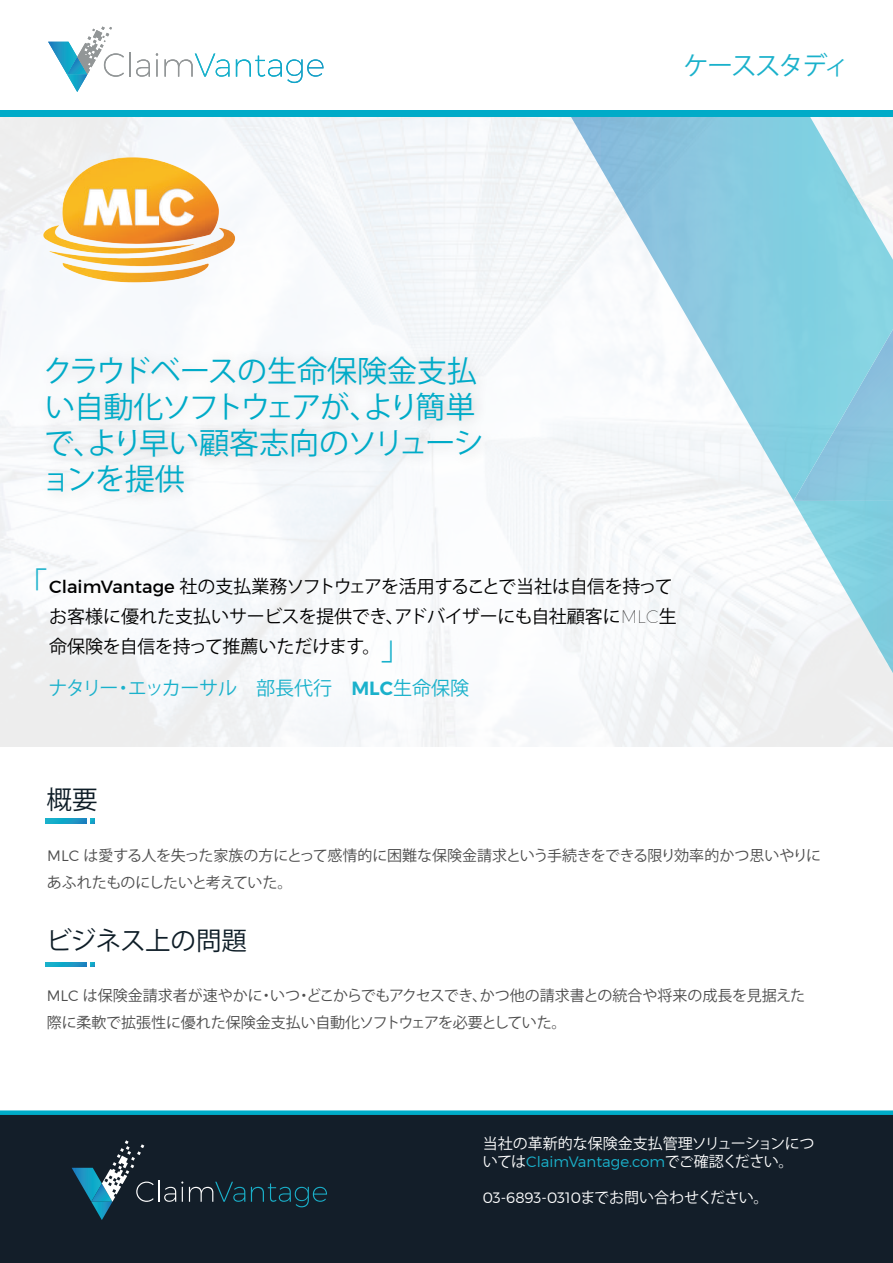
<style>
.page{position:relative;width:893px;height:1263px;background:#fff}
.page>*{position:absolute;margin:0;border:0;box-sizing:border-box;transform-origin:0 0}
.t1{font:30px/36px "Koz Go Pr 6 N";letter-spacing:-.035em;color:#00abc8}
.t2{font:30px "Koz Go Pr 6 N";color:#1ab1cb}
.t3{font:25.5px "Koz Go Pr 6 N";letter-spacing:-.01em;color:#0e1d27}
.t4{font:25.5px "Koz Go Pr 6 N";letter-spacing:-.075em;color:#1ab1cb}
.t5{font:19.05px "Koz Go Pr 6 N";letter-spacing:-.01em;color:#1ab1cb}
.t6{font:18px/30px "Koz Go Pr 6 N";letter-spacing:-.02em;color:#000}
.t7{font:15px/27px "Koz Go Pr 6 N";color:#4d4d4d}
.t8{font:15px/27px "Koz Go Pr 6 N";letter-spacing:-.02em;color:#4d4d4d}
.t9{font:15px "Koz Go Pr 6 N";color:#fff}
.t10{font:300 15px "Montserrat";color:#1ab1cb}
.s1{font-family:"Montserrat"}
.s2{font-family:"Montserrat";font-weight:100}
.s3{font-family:"Montserrat";font-weight:600}
.s4{font-family:"Montserrat";font-weight:300}
.s5{font-family:"Koz Go Pr 6 N";font-weight:400;color:#fff}
</style>
<div class="page">
<div style="left:0;top:117px;width:893px;height:631px;background:linear-gradient(to right,#f6f8fa,#f3f4f5)"></div>
<img style="left:28px;top:338px;width:481px;height:207px">
<img style="left:43px;top:156px;width:192px;height:127px">
<svg style="left:45px;top:962px;width:41px;height:4px"></svg>
<svg style="left:90px;top:962px;width:5px;height:4px"></svg>
<svg style="left:45px;top:819px;width:41px;height:4px"></svg>
<svg style="left:90px;top:819px;width:5px;height:4px"></svg>
<div style="left:0;top:1113px;width:893px;height:150px;background:#131e29"></div>
<svg style="left:189px;top:1182px;width:56px;height:20px"></svg>
<svg style="left:251px;top:1183px;width:76px;height:24px"></svg>
<svg style="left:72px;top:1140px;width:111px;height:80px"></svg>
<div style="left:0;top:1110px;width:893px;height:5px;background:#00abc8"></div>
<svg style="left:793px;top:501px;width:100px;height:207px"></svg>
<svg style="left:571px;top:117px;width:322px;height:384px"></svg>
<div style="left:0;top:111px;width:893px;height:6px;background:#00abc8"></div>
<hr style="left:129px;top:52px;width:2px;height:25px;background:#929697">
<svg style="left:136px;top:59px;width:14px;height:18px"></svg>
<svg style="left:156px;top:53px;width:2px;height:24px"></svg>
<svg style="left:165px;top:54px;width:65px;height:23px"></svg>
<svg style="left:236px;top:56px;width:88px;height:27px"></svg>
<svg style="left:48px;top:27px;width:76px;height:65px"></svg>
<h2 class="t4" style="left:683px;top:52px;width:168px">ケーススタディ</h2>
<h1 class="t1" style="left:41px;top:354px;width:444px">クラウドベースの生命保険金支払い自動化ソフトウェアが、より簡単で、より早い顧客志向のソリューションを提供</h1>
<h1 class="t2" style="left:17px;top:566px;width:31px">「</h1>
<p class="t6" style="left:49px;top:572px;width:629px"><span class="s1">ClaimVantage</span> 社の支払業務ソフトウェアを活用することで当社は自信を持ってお客様に優れた支払いサービスを提供でき、アドバイザーにも自社顧客に<span class="s2">MLC</span>生命保険を自信を持って推薦いただけます。</p>
<p class="t5" style="left:49px;top:677px;width:422px">ナタリー・エッカーサル　部長代行　<span class="s3">MLC</span>生命保険</p>
<h1 class="t2" style="left:381px;top:632px;width:31px">」</h1>
<h2 class="t3" style="left:47px;top:785px;width:52px">概要</h2>
<p class="t8" style="left:47px;top:842px;width:776px"><span class="s4">MLC</span> は愛する人を失った家族の方にとって感情的に困難な保険金請求という手続きをできる限り効率的かつ思いやりにあふれたものにしたいと考えていた。</p>
<h2 class="t3" style="left:46px;top:926px;width:202px">ビジネス上の問題</h2>
<p class="t7" style="left:47px;top:982px;width:760px"><span class="s4">MLC</span> は保険金請求者が速やかに・いつ・どこからでもアクセスでき、かつ他の請求書との統合や将来の成長を見据えた際に柔軟で拡張性に優れた保険金支払い自動化ソフトウェアを必要としていた。</p>
<p class="t9" style="left:483px;top:1135px;width:333px">当社の革新的な保険金支払管理ソリューションにつ</p>
<p class="t10" style="left:483px;top:1152px;width:312px"><span class="s5">いては</span>ClaimVantage.com<span class="s5">でご確認ください。</span></p>
<p class="t9" style="left:483px;top:1189px;width:287px"><span class="s4">03-6893-0310</span>までお問い合わせください。</p>
</div>
